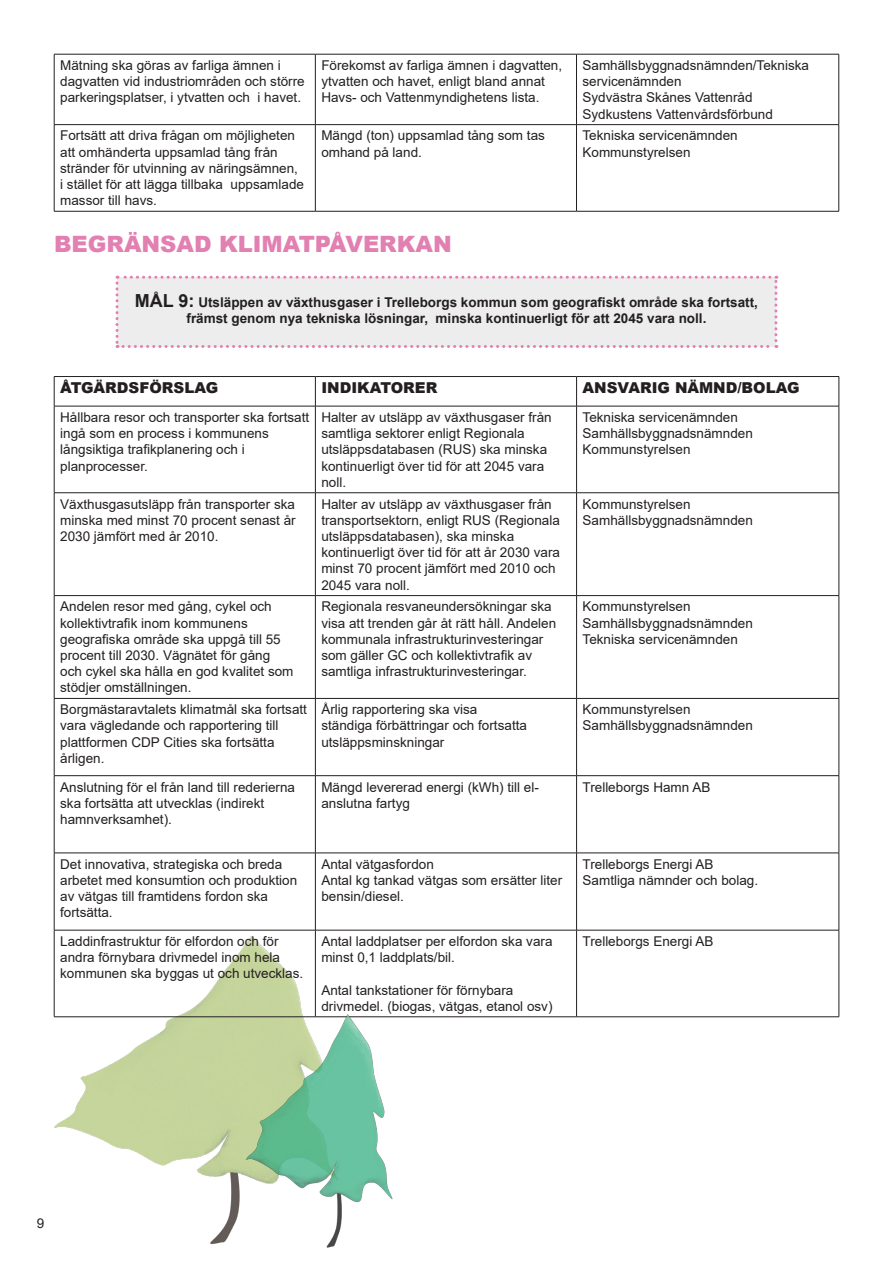
<style>
.page{position:relative;width:893px;height:1263px;background:#fff}
.page>*{position:absolute;margin:0;border:0;box-sizing:border-box;transform-origin:0 0}
.t1{font:900 22.5px "Arial";color:#e280b1}
.t2{font:900 15px "Arial";color:#231f20}
.t3{font:13.5px/16.2px "Arial";color:#231f20}
.t4{font:700 13.5px "Arial";color:#231f20}
.s1{font-size:18px}
</style>
<div class="page">
<img style="left:53px;top:598px;width:509px;height:553px">
<hr style="left:54px;top:776px;width:1px;height:77px;background:#231f20">
<hr style="left:54px;top:853px;width:261px;height:1px;background:#231f20">
<hr style="left:54px;top:853px;width:1px;height:77px;background:#231f20">
<hr style="left:54px;top:930px;width:261px;height:1px;background:#231f20">
<hr style="left:54px;top:930px;width:1px;height:86px;background:#231f20">
<hr style="left:54px;top:1016px;width:261px;height:1px;background:#231f20">
<svg style="left:315px;top:377px;width:1px;height:29px"></svg>
<hr style="left:315px;top:406px;width:1px;height:87px;background:#231f20">
<hr style="left:315px;top:493px;width:1px;height:102px;background:#231f20">
<hr style="left:315px;top:596px;width:1px;height:102px;background:#231f20">
<hr style="left:315px;top:699px;width:1px;height:76px;background:#231f20">
<hr style="left:315px;top:776px;width:1px;height:77px;background:#231f20">
<hr style="left:315px;top:853px;width:262px;height:1px;background:#231f20">
<hr style="left:315px;top:930px;width:262px;height:1px;background:#231f20">
<hr style="left:315px;top:1016px;width:262px;height:1px;background:#231f20">
<svg style="left:576px;top:377px;width:1px;height:29px"></svg>
<hr style="left:576px;top:406px;width:1px;height:87px;background:#231f20">
<hr style="left:576px;top:493px;width:1px;height:102px;background:#231f20">
<hr style="left:576px;top:596px;width:1px;height:102px;background:#231f20">
<hr style="left:576px;top:699px;width:1px;height:76px;background:#231f20">
<hr style="left:576px;top:776px;width:1px;height:77px;background:#231f20">
<hr style="left:839px;top:776px;width:1px;height:77px;background:#231f20">
<hr style="left:577px;top:853px;width:262px;height:1px;background:#231f20">
<hr style="left:576px;top:853px;width:1px;height:77px;background:#231f20">
<hr style="left:839px;top:853px;width:1px;height:77px;background:#231f20">
<hr style="left:577px;top:930px;width:262px;height:1px;background:#231f20">
<hr style="left:576px;top:930px;width:1px;height:86px;background:#231f20">
<hr style="left:839px;top:930px;width:1px;height:86px;background:#231f20">
<hr style="left:577px;top:1016px;width:262px;height:1px;background:#231f20">
<hr style="left:54px;top:376px;width:261px;height:1px;background:#231f20">
<svg style="left:54px;top:377px;width:1px;height:29px"></svg>
<hr style="left:315px;top:376px;width:262px;height:1px;background:#231f20">
<hr style="left:577px;top:376px;width:262px;height:1px;background:#231f20">
<svg style="left:839px;top:377px;width:1px;height:29px"></svg>
<hr style="left:54px;top:406px;width:261px;height:1px;background:#231f20">
<hr style="left:54px;top:406px;width:1px;height:87px;background:#231f20">
<hr style="left:315px;top:406px;width:262px;height:1px;background:#231f20">
<hr style="left:577px;top:406px;width:262px;height:1px;background:#231f20">
<hr style="left:839px;top:406px;width:1px;height:87px;background:#231f20">
<hr style="left:54px;top:492px;width:261px;height:1px;background:#231f20">
<hr style="left:54px;top:493px;width:1px;height:102px;background:#231f20">
<hr style="left:315px;top:492px;width:262px;height:1px;background:#231f20">
<hr style="left:577px;top:492px;width:262px;height:1px;background:#231f20">
<hr style="left:839px;top:493px;width:1px;height:102px;background:#231f20">
<hr style="left:54px;top:595px;width:261px;height:1px;background:#231f20">
<hr style="left:54px;top:596px;width:1px;height:102px;background:#231f20">
<hr style="left:315px;top:595px;width:262px;height:1px;background:#231f20">
<hr style="left:577px;top:595px;width:262px;height:1px;background:#231f20">
<hr style="left:839px;top:596px;width:1px;height:102px;background:#231f20">
<hr style="left:54px;top:698px;width:261px;height:1px;background:#231f20">
<hr style="left:54px;top:699px;width:1px;height:76px;background:#231f20">
<hr style="left:315px;top:698px;width:262px;height:1px;background:#231f20">
<hr style="left:577px;top:698px;width:262px;height:1px;background:#231f20">
<hr style="left:839px;top:699px;width:1px;height:76px;background:#231f20">
<hr style="left:54px;top:775px;width:261px;height:1px;background:#231f20">
<hr style="left:315px;top:775px;width:262px;height:1px;background:#231f20">
<hr style="left:577px;top:775px;width:262px;height:1px;background:#231f20">
<hr style="left:54px;top:54px;width:261px;height:1px;background:#231f20">
<hr style="left:54px;top:54px;width:1px;height:70px;background:#231f20">
<hr style="left:54px;top:124px;width:261px;height:1px;background:#231f20">
<hr style="left:54px;top:125px;width:1px;height:86px;background:#231f20">
<hr style="left:54px;top:211px;width:261px;height:1px;background:#231f20">
<hr style="left:315px;top:54px;width:261px;height:1px;background:#231f20">
<hr style="left:315px;top:54px;width:1px;height:70px;background:#231f20">
<hr style="left:315px;top:124px;width:261px;height:1px;background:#231f20">
<hr style="left:315px;top:125px;width:1px;height:86px;background:#231f20">
<hr style="left:315px;top:211px;width:261px;height:1px;background:#231f20">
<hr style="left:576px;top:54px;width:263px;height:1px;background:#231f20">
<hr style="left:576px;top:54px;width:1px;height:70px;background:#231f20">
<hr style="left:838px;top:54px;width:1px;height:70px;background:#231f20">
<hr style="left:576px;top:124px;width:263px;height:1px;background:#231f20">
<hr style="left:576px;top:125px;width:1px;height:86px;background:#231f20">
<hr style="left:838px;top:125px;width:1px;height:86px;background:#231f20">
<hr style="left:576px;top:211px;width:263px;height:1px;background:#231f20">
<div style="left:116px;top:276px;width:661px;height:72px;background:#ededed"></div>
<img style="left:133px;top:789px;width:429px;height:459px">
<p class="t3" style="left:60px;top:57px;width:246px">Mätning ska göras av farliga ämnen i dagvatten vid industriområden och större parkeringsplatser, i ytvatten och i havet.</p>
<p class="t3" style="left:321px;top:57px;width:242px">Förekomst av farliga ämnen i dagvatten, ytvatten och havet, enligt bland annat<br>Havs- och Vattenmyndighetens lista.</p>
<p class="t3" style="left:582px;top:57px;width:228px">Samhällsbyggnadsnämnden/Tekniska servicenämnden</p>
<p class="t3" style="left:582px;top:89px;width:172px">Sydvästra Skånes Vattenråd</p>
<p class="t3" style="left:582px;top:106px;width:192px">Sydkustens Vattenvårdsförbund</p>
<p class="t3" style="left:60px;top:128px;width:245px">Fortsätt att driva frågan om möjligheten att omhänderta uppsamlad tång från stränder för utvinning av näringsämnen, i stället för att lägga tillbaka uppsamlade massor till havs.</p>
<p class="t3" style="left:321px;top:128px;width:225px">Mängd (ton) uppsamlad tång som tas omhand på land.</p>
<p class="t3" style="left:582px;top:128px;width:157px">Tekniska servicenämnden</p>
<p class="t3" style="left:582px;top:144px;width:110px">Kommunstyrelsen</p>
<p class="t1" style="left:54px;top:228px;width:399px">BEGRÄNSAD KLIMATPÅVERKAN</p>
<p class="t4" style="left:135px;top:292px;width:625px"><span class="s1">MÅL 9:</span> Utsläppen av växthusgaser i Trelleborgs kommun som geografiskt område ska fortsatt,</p>
<p class="t4" style="left:187px;top:308px;width:521px">främst genom nya tekniska lösningar, minska kontinuerligt för att 2045 vara noll.</p>
<p class="t2" style="left:60px;top:377px;width:160px">ÅTGÄRDSFÖRSLAG</p>
<p class="t2" style="left:321px;top:377px;width:117px">INDIKATORER</p>
<p class="t2" style="left:583px;top:377px;width:219px">ANSVARIG NÄMND/BOLAG</p>
<p class="t3" style="left:60px;top:409px;width:251px">Hållbara resor och transporter ska fortsatt ingå som en process i kommunens långsiktiga trafikplanering och i planprocesser.</p>
<p class="t3" style="left:321px;top:409px;width:232px">Halter av utsläpp av växthusgaser från samtliga sektorer enligt Regionala utsläppsdatabasen (RUS) ska minska kontinuerligt över tid för att 2045 vara noll.</p>
<p class="t3" style="left:583px;top:409px;width:157px">Tekniska servicenämnden</p>
<p class="t3" style="left:583px;top:425px;width:172px">Samhällsbyggnadsnämnden</p>
<p class="t3" style="left:583px;top:441px;width:110px">Kommunstyrelsen</p>
<p class="t3" style="left:60px;top:496px;width:237px;text-align:justify">Växthusgasutsläpp från transporter ska minska med minst 70 procent senast år 2030 jämfört med år 2010.</p>
<p class="t3" style="left:321px;top:496px;width:240px">Halter av utsläpp av växthusgaser från transportsektorn, enligt RUS (Regionala utsläppsdatabasen), ska minska kontinuerligt över tid för att år 2030 vara minst 70 procent jämfört med 2010 och 2045 vara noll.</p>
<p class="t3" style="left:583px;top:496px;width:110px">Kommunstyrelsen</p>
<p class="t3" style="left:583px;top:512px;width:172px">Samhällsbyggnadsnämnden</p>
<p class="t3" style="left:60px;top:598px;width:235px">Andelen resor med gång, cykel och kollektivtrafik inom kommunens geografiska område ska uppgå till 55 procent till 2030. Vägnätet för gång och cykel ska hålla en god kvalitet som stödjer omställningen.</p>
<p class="t3" style="left:321px;top:598px;width:236px">Regionala resvaneundersökningar ska visa att trenden går åt rätt håll. Andelen kommunala infrastrukturinvesteringar som gäller GC och kollektivtrafik av samtliga infrastrukturinvesteringar.</p>
<p class="t3" style="left:583px;top:598px;width:110px">Kommunstyrelsen</p>
<p class="t3" style="left:583px;top:615px;width:172px">Samhällsbyggnadsnämnden</p>
<p class="t3" style="left:583px;top:631px;width:157px">Tekniska servicenämnden</p>
<p class="t3" style="left:60px;top:701px;width:248px">Borgmästaravtalets klimatmål ska fortsatt vara vägledande och rapportering till plattformen CDP Cities ska fortsätta årligen.</p>
<p class="t3" style="left:321px;top:701px;width:207px">Årlig rapportering ska visa ständiga förbättringar och fortsatta utsläppsminskningar</p>
<p class="t3" style="left:583px;top:701px;width:110px">Kommunstyrelsen</p>
<p class="t3" style="left:583px;top:717px;width:172px">Samhällsbyggnadsnämnden</p>
<p class="t3" style="left:60px;top:778px;width:236px">Anslutning för el från land till rederierna ska fortsätta att utvecklas (indirekt hamnverksamhet).</p>
<p class="t3" style="left:321px;top:778px;width:219px">Mängd levererad energi (kWh) till el&shy;anslutna fartyg</p>
<p class="t3" style="left:583px;top:778px;width:129px">Trelleborgs Hamn AB</p>
<p class="t3" style="left:60px;top:856px;width:239px">Det innovativa, strategiska och breda arbetet med konsumtion och produktion av vätgas till framtidens fordon ska fortsätta.</p>
<p class="t3" style="left:321px;top:856px;width:114px">Antal vätgasfordon</p>
<p class="t3" style="left:583px;top:856px;width:132px">Trelleborgs Energi AB</p>
<p class="t3" style="left:583px;top:872px;width:177px">Samtliga nämnder och bolag.</p>
<p class="t3" style="left:321px;top:872px;width:242px">Antal kg tankad vätgas som ersätter liter bensin/diesel.</p>
<p class="t3" style="left:60px;top:933px;width:245px">Laddinfrastruktur för elfordon och för andra förnybara drivmedel inom hela kommunen ska byggas ut och utvecklas.</p>
<p class="t3" style="left:321px;top:933px;width:233px">Antal laddplatser per elfordon ska vara minst 0,1 laddplats/bil.</p>
<p class="t3" style="left:321px;top:982px;width:233px">Antal tankstationer för förnybara drivmedel. (biogas, vätgas, etanol osv)</p>
<p class="t3" style="left:583px;top:933px;width:132px">Trelleborgs Energi AB</p>
<p class="t3" style="left:37px;top:1215px;width:9px">9</p>
</div>
